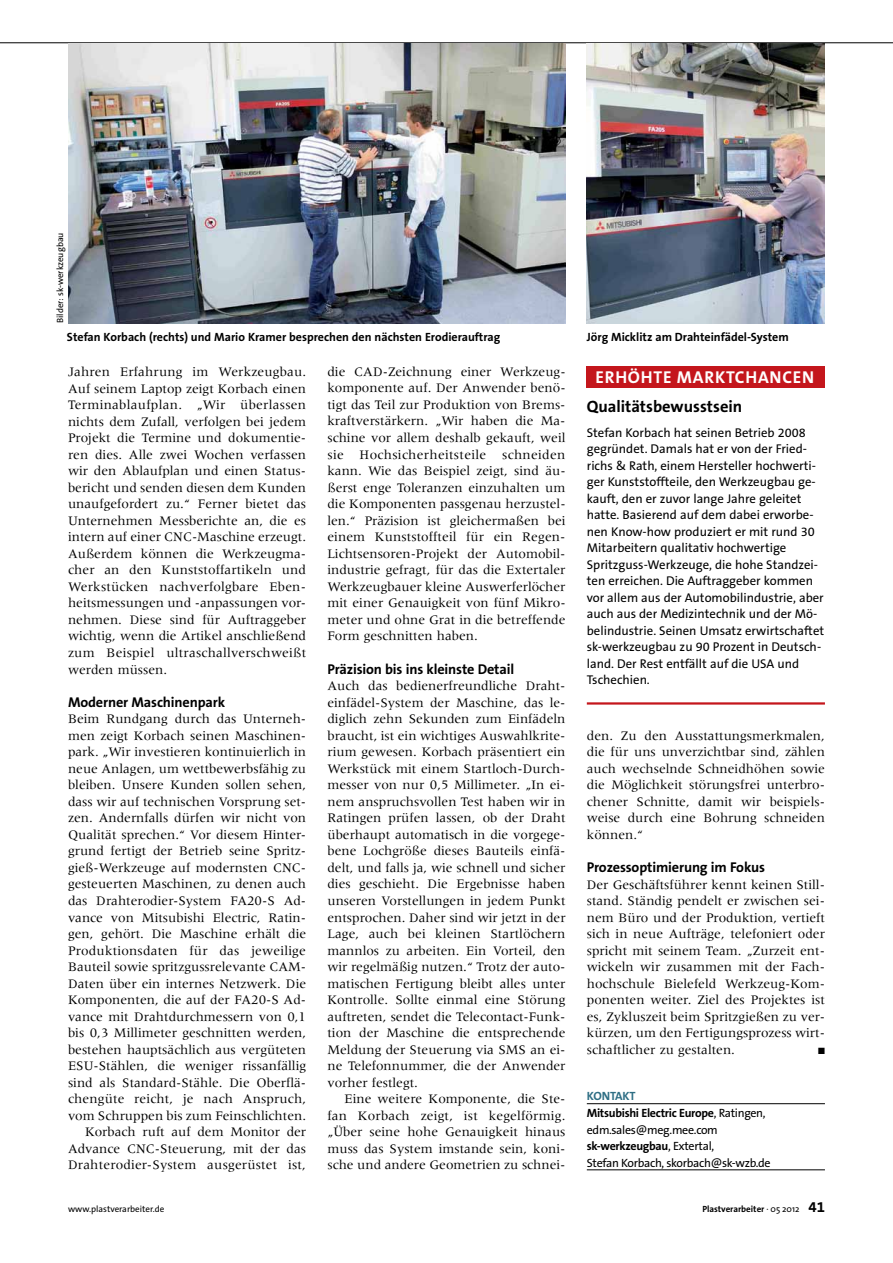
<style>
.page{position:relative;width:893px;height:1263px;background:#fff}
.page>*{position:absolute;margin:0;border:0;box-sizing:border-box;transform-origin:0 0}
.t1{font:700 17.25px "The Sans Os F";letter-spacing:.045em;color:#fff}
.t2{font:700 16.5px "The Sans Os F";color:#000}
.t3{font:700 14.25px "The Sans Os F";letter-spacing:-.01em;color:#000}
.t4{font:13.5px/16.5px "Meridien LT Std";color:#000;text-align:justify}
.t5{font:12.75px/16.5px "The Sans Os F";color:#000}
.t6{font:12px/16.5px "The Sans Os F";letter-spacing:-.025em;color:#000}
.t7{font:700 12px "The Sans Os F";color:#000}
.t8{font:9px "The Sans Os F";color:#000}
.t9{font:700 9px "The Sans Os F";color:#000}
.t10{font:9px "Zapf Dingbats Std";color:#000}
.s1{font-weight:700;color:#2e6e84}
.s2{font-weight:700}
.s3{font-weight:400}
.s4{font-size:15px}
</style>
<div class="page">
<hr style="left:0;top:43px;width:893px;height:1px;background:#000">
<img style="left:587px;top:43px;width:238px;height:280px">
<div style="left:587px;top:366px;width:238px;height:22px;background:#c4161c"></div>
<hr style="left:587px;top:1103px;width:238px;height:1px;background:#000">
<hr style="left:587px;top:1169px;width:238px;height:1px;background:#000">
<hr style="left:587px;top:702px;width:238px;height:3px;background:#c4161c">
<img style="left:68px;top:43px;width:498px;height:280px">
<p class="t8" style="left:54px;top:323px;width:92px;rotate:-90deg">Bilder: sk-werkzeugbau</p>
<p class="t7" style="left:67px;top:329px;width:435px">Stefan Korbach (rechts) und Mario Kramer besprechen den nächsten Erodierauftrag</p>
<p class="t7" style="left:587px;top:329px;width:203px">Jörg Micklitz am Drahteinfädel-System</p>
<p class="t4" style="left:68px;top:363px;width:240px">Jahren Erfahrung im Werkzeugbau.<br>Auf seinem Laptop zeigt Korbach einen Terminablaufplan. „Wir überlassen nichts dem Zufall, verfolgen bei jedem Projekt die Termine und dokumentie&shy;ren dies. Alle zwei Wochen verfassen wir den Ablaufplan und einen Status&shy;bericht und senden diesen dem Kunden unaufgefordert zu.“ Ferner bietet das Unternehmen Messberichte an, die es intern auf einer CNC-Maschine erzeugt.<br>Außerdem können die Werkzeugma&shy;cher an den Kunststoffartikeln und Werkstücken nachverfolgbare Eben&shy;heitsmessungen und -anpassungen vor&shy;nehmen. Diese sind für Auftraggeber wichtig, wenn die Artikel anschließend zum Beispiel ultraschallverschweißt werden müssen.</p>
<p class="t3" style="left:68px;top:693px;width:159px">Moderner Maschinenpark</p>
<p class="t4" style="left:68px;top:710px;width:240px;text-align:right">Beim Rundgang durch das Unterneh&shy;men zeigt Korbach seinen Maschinen&shy;park. „Wir investieren kontinuierlich in neue Anlagen, um wettbewerbsfähig zu bleiben. Unsere Kunden sollen sehen, dass wir auf technischen Vorsprung set&shy;zen. Andernfalls dürfen wir nicht von Qualität sprechen.“ Vor diesem Hinter&shy;grund fertigt der Betrieb seine Spritz&shy;gieß-Werkzeuge auf modernsten CNC&shy;gesteuerten Maschinen, zu denen auch das Drahterodier-System FA20-S Ad&shy;vance von Mitsubishi Electric, Ratin&shy;gen, gehört. Die Maschine erhält die Produktionsdaten für das jeweilige Bauteil sowie spritzgussrelevante CAM-Daten über ein internes Netzwerk. Die Komponenten, die auf der FA20-S Ad&shy;vance mit Drahtdurchmessern von 0,1 bis 0,3 Millimeter geschnitten werden, bestehen hauptsächlich aus vergüteten ESU-Stählen, die weniger rissanfällig sind als Standard-Stähle. Die Oberflä&shy;chengüte reicht, je nach Anspruch, vom Schruppen bis zum Feinschlichten.<br>Korbach ruft auf dem Monitor der Advance CNC-Steuerung, mit der das Drahterodier-System ausgerüstet ist,</p>
<p class="t4" style="left:327px;top:363px;width:240px">die CAD-Zeichnung einer Werkzeug&shy;komponente auf. Der Anwender benö&shy;tigt das Teil zur Produktion von Brems&shy;kraftverstärkern. „Wir haben die Ma&shy;schine vor allem deshalb gekauft, weil sie Hochsicherheitsteile schneiden kann. Wie das Beispiel zeigt, sind äu&shy;ßerst enge Toleranzen einzuhalten um die Komponenten passgenau herzustel&shy;len.“ Präzision ist gleichermaßen bei einem Kunststoffteil für ein Regen-Lichtsensoren-Projekt der Automobil&shy;industrie gefragt, für das die Extertaler Werkzeugbauer kleine Auswerferlöcher mit einer Genauigkeit von fünf Mikro&shy;meter und ohne Grat in die betreffende Form geschnitten haben.</p>
<p class="t3" style="left:327px;top:660px;width:188px">Präzision bis ins kleinste Detail</p>
<p class="t4" style="left:327px;top:677px;width:240px">Auch das bedienerfreundliche Draht&shy;einfädel-System der Maschine, das le&shy;diglich zehn Sekunden zum Einfädeln braucht, ist ein wichtiges Auswahlkrite&shy;rium gewesen. Korbach präsentiert ein Werkstück mit einem Startloch-Durch&shy;messer von nur 0,5 Millimeter. „In ei&shy;nem anspruchsvollen Test haben wir in Ratingen prüfen lassen, ob der Draht überhaupt automatisch in die vorgege&shy;bene Lochgröße dieses Bauteils einfä&shy;delt, und falls ja, wie schnell und sicher dies geschieht. Die Ergebnisse haben unseren Vorstellungen in jedem Punkt entsprochen. Daher sind wir jetzt in der Lage, auch bei kleinen Startlöchern mannlos zu arbeiten. Ein Vorteil, den wir regelmäßig nutzen.“ Trotz der auto&shy;matischen Fertigung bleibt alles unter Kontrolle. Sollte einmal eine Störung auftreten, sendet die Telecontact-Funk&shy;tion der Maschine die entsprechende Meldung der Steuerung via SMS an ei&shy;ne Telefonnummer, die der Anwender vorher festlegt.</p>
<p class="t4" style="left:327px;top:1091px;width:240px;text-indent:17px">Eine weitere Komponente, die Ste&shy;fan Korbach zeigt, ist kegelförmig. „Über seine hohe Genauigkeit hinaus muss das System imstande sein, koni&shy;sche und andere Geometrien zu schnei-</p>
<p class="t1" style="left:595px;top:366px;width:220px">ERHÖHTE MARKTCHANCEN</p>
<p class="t2" style="left:587px;top:395px;width:157px">Qualitätsbewusstsein</p>
<p class="t5" style="left:587px;top:424px;width:239px">Stefan Korbach hat seinen Betrieb 2008 gegründet. Damals hat er von der Fried&shy;richs &amp; Rath, einem Hersteller hochwerti&shy;ger Kunststoffteile, den Werkzeugbau ge&shy;kauft, den er zuvor lange Jahre geleitet hatte. Basierend auf dem dabei erworbe&shy;nen Know-how produziert er mit rund 30<br>Mitarbeitern qualitativ hochwertige Spritzguss-Werkzeuge, die hohe Standzei&shy;ten erreichen. Die Auftraggeber kommen vor allem aus der Automobilindustrie, aber auch aus der Medizintechnik und der Mö&shy;belindustrie. Seinen Umsatz erwirtschaftet sk-werkzeugbau zu 90 Prozent in Deutsch&shy;land. Der Rest entfällt auf die USA und Tschechien.</p>
<p class="t4" style="left:587px;top:727px;width:240px">den. Zu den Ausstattungsmerkmalen, die für uns unverzichtbar sind, zählen auch wechselnde Schneidhöhen sowie die Möglichkeit störungsfrei unterbro&shy;chener Schnitte, damit wir beispiels&shy;weise durch eine Bohrung schneiden können.“</p>
<p class="t3" style="left:587px;top:858px;width:180px">Prozessoptimierung im Fokus</p>
<p class="t4" style="left:587px;top:876px;width:240px">Der Geschäftsführer kennt keinen Still&shy;stand. Ständig pendelt er zwischen sei&shy;nem Büro und der Produktion, vertieft sich in neue Aufträge, telefoniert oder spricht mit seinem Team. „Zurzeit ent&shy;wickeln wir zusammen mit der Fach&shy;hochschule Bielefeld Werkzeug-Kom&shy;ponenten weiter. Ziel des Projektes ist es, Zykluszeit beim Spritzgießen zu ver&shy;kürzen, um den Fertigungsprozess wirt&shy;schaftlicher zu gestalten.</p>
<p class="t10" style="left:818px;top:1046px;width:8px">■</p>
<p class="t6" style="left:587px;top:1088px;width:185px"><span class="s1">Kontakt<br></span><span class="s2">Mitsubishi Electric Europe</span>, Ratingen, edm.sales@meg.mee.com <span class="s2">sk-werkzeugbau</span>, Extertal,<br>Stefan Korbach, skorbach@sk-wzb.de</p>
<p class="t8" style="left:68px;top:1203px;width:98px">www.plastverarbeiter.de</p>
<p class="t9" style="left:702px;top:1203px;width:124px">Plastverarbeiter <span class="s3">· 05 2012</span> <span class="s4">41</span></p>
</div>
